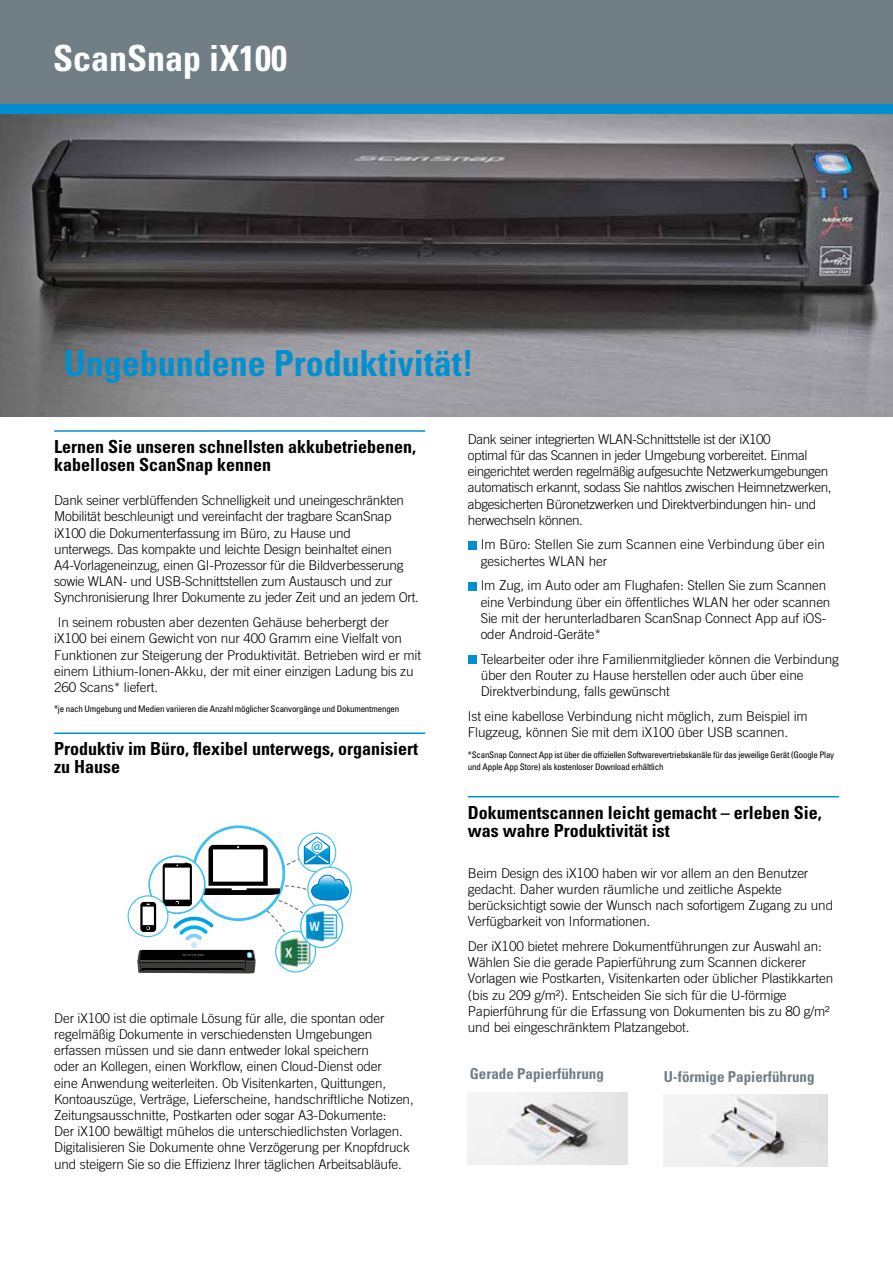
<style>
.page{position:relative;width:893px;height:1263px;background:#fff}
.page>*{position:absolute;margin:0;border:0;box-sizing:border-box;transform-origin:0 0}
.t1{font:700 condensed 36px "Univers";color:#0190cf}
.t2{font:700 condensed 36px "Univers";color:#fff}
.t3{font:700 condensed 18px/18px "Univers";color:#000}
.t4{font:700 condensed 15px "Univers";color:#717e86}
.t5{font:300 13.5px/16.2px "Trade Gothic";letter-spacing:-.01em;color:#000}
.t6{font:300 13.5px/16.2px "Trade Gothic";letter-spacing:-.03em;color:#000}
.t7{font:condensed 9px/12px "Univers";letter-spacing:-.025em;color:#000}
</style>
<div class="page">
<img style="left:0;top:113px;width:893px;height:303px">
<div style="left:0;top:0;width:893px;height:113px;background:#0190cf"></div>
<div style="left:0;top:0;width:893px;height:104px;background:#717e86"></div>
<hr style="left:54px;top:732px;width:371px;height:2px;background:#0190cf">
<div style="left:297px;top:833px;width:39px;height:39px;border:1px solid #41c0f0;border-radius:50%"></div>
<svg style="left:193px;top:827px;width:91px;height:93px"></svg>
<div style="left:128px;top:895px;width:41px;height:42px;border:1px solid #41c0f0;border-radius:50%"></div>
<svg style="left:137px;top:836px;width:212px;height:137px"></svg>
<svg style="left:301px;top:905px;width:41px;height:42px"></svg>
<div style="left:300px;top:904px;width:43px;height:44px;border:1px solid #41c0f0;border-radius:50%"></div>
<img style="left:306px;top:911px;width:32px;height:30px">
<hr style="left:54px;top:430px;width:371px;height:2px;background:#0190cf">
<hr style="left:468px;top:796px;width:371px;height:1px;background:#0190cf">
<img style="left:468px;top:1092px;width:159px;height:73px">
<img style="left:664px;top:1095px;width:164px;height:71px">
<div style="left:468px;top:541px;width:8px;height:8px;background:#0190cf"></div>
<div style="left:468px;top:582px;width:8px;height:8px;background:#0190cf"></div>
<div style="left:468px;top:655px;width:8px;height:9px;background:#0190cf"></div>
<h1 class="t2" style="left:53px;top:36px;width:236px">ScanSnap iX100</h1>
<h1 class="t1" style="left:64px;top:341px;width:412px">Ungebundene Produktivität!</h1>
<h2 class="t3" style="left:54px;top:437px;width:363px">Lernen Sie unseren schnellsten akkubetriebenen, kabellosen ScanSnap kennen</h2>
<p class="t5" style="left:54px;top:492px;width:366px">Dank seiner verblüffenden Schnelligkeit und uneingeschränkten Mobilität beschleunigt und vereinfacht der tragbare ScanSnap iX100 die Dokumenterfassung im Büro, zu Hause und<br>unterwegs. Das kompakte und leichte Design beinhaltet einen A4-Vorlageneinzug, einen GI-Prozessor für die Bildverbesserung sowie WLAN- und USB-Schnittstellen zum Austausch und zur Synchronisierung Ihrer Dokumente zu jeder Zeit und an jedem Ort.</p>
<p class="t5" style="left:54px;top:614px;width:369px">In seinem robusten aber dezenten Gehäuse beherbergt der<br>iX100 bei einem Gewicht von nur 400 Gramm eine Vielfalt von Funktionen zur Steigerung der Produktivität. Betrieben wird er mit einem Lithium-Ionen-Akku, der mit einer einzigen Ladung bis zu 260 Scans* liefert.</p>
<p class="t7" style="left:54px;top:703px;width:347px">*je nach Umgebung und Medien variieren die Anzahl möglicher Scanvorgänge und Dokumentmengen</p>
<h2 class="t3" style="left:54px;top:740px;width:365px">Produktiv im Büro, flexibel unterwegs, organisiert zu Hause</h2>
<p class="t5" style="left:54px;top:1010px;width:361px">Der iX100 ist die optimale Lösung für alle, die spontan oder regelmäßig Dokumente in verschiedensten Umgebungen erfassen müssen und sie dann entweder lokal speichern<br>oder an Kollegen, einen Workflow, einen Cloud-Dienst oder<br>eine Anwendung weiterleiten. Ob Visitenkarten, Quittungen, Kontoauszüge, Verträge, Lieferscheine, handschriftliche Notizen, Zeitungsausschnitte, Postkarten oder sogar A3-Dokumente:<br>Der iX100 bewältigt mühelos die unterschiedlichsten Vorlagen.<br>Digitalisieren Sie Dokumente ohne Verzögerung per Knopfdruck und steigern Sie so die Effizienz Ihrer täglichen Arbeitsabläufe.</p>
<p class="t6" style="left:468px;top:431px;width:365px">Dank seiner integrierten WLAN-Schnittstelle ist der iX100<br>optimal für das Scannen in jeder Umgebung vorbereitet. Einmal eingerichtet werden regelmäßig aufgesuchte Netzwerkumgebungen automatisch erkannt, sodass Sie nahtlos zwischen Heimnetzwerken, abgesicherten Büronetzwerken und Direktverbindungen hin- und herwechseln können.</p>
<p class="t5" style="left:481px;top:536px;width:346px">Im Büro: Stellen Sie zum Scannen eine Verbindung über ein gesichertes WLAN her</p>
<p class="t5" style="left:481px;top:577px;width:351px">Im Zug, im Auto oder am Flughafen: Stellen Sie zum Scannen eine Verbindung über ein öffentliches WLAN her oder scannen Sie mit der herunterladbaren ScanSnap Connect App auf iOS&shy;oder Android-Geräte*</p>
<p class="t5" style="left:481px;top:651px;width:360px">Telearbeiter oder ihre Familienmitglieder können die Verbindung über den Router zu Hause herstellen oder auch über eine<br>Direktverbindung, falls gewünscht</p>
<p class="t5" style="left:468px;top:708px;width:341px">Ist eine kabellose Verbindung nicht möglich, zum Beispiel im<br>Flugzeug, können Sie mit dem iX100 über USB scannen.</p>
<p class="t7" style="left:468px;top:748px;width:368px">*ScanSnap Connect App ist über die offiziellen Softwarevertriebskanäle für das jeweilige Gerät (Google Play und Apple App Store) als kostenloser Download erhältlich</p>
<h2 class="t3" style="left:468px;top:803px;width:355px">Dokumentscannen leicht gemacht – erleben Sie, was wahre Produktivität ist</h2>
<p class="t5" style="left:468px;top:864px;width:367px">Beim Design des iX100 haben wir vor allem an den Benutzer gedacht. Daher wurden räumliche und zeitliche Aspekte berücksichtigt sowie der Wunsch nach sofortigem Zugang zu und Verfügbarkeit von Informationen.</p>
<p class="t5" style="left:468px;top:938px;width:367px">Der iX100 bietet mehrere Dokumentführungen zur Auswahl an:<br>Wählen Sie die gerade Papierführung zum Scannen dickerer Vorlagen wie Postkarten, Visitenkarten oder üblicher Plastikkarten (bis zu 209 g/m²). Entscheiden Sie sich für die U-förmige Papierführung für die Erfassung von Dokumenten bis zu 80 g/m² und bei eingeschränktem Platzangebot.</p>
<p class="t4" style="left:470px;top:1065px;width:136px">Gerade Papierführung</p>
<p class="t4" style="left:664px;top:1067px;width:152px">U-förmige Papierführung</p>
</div>
